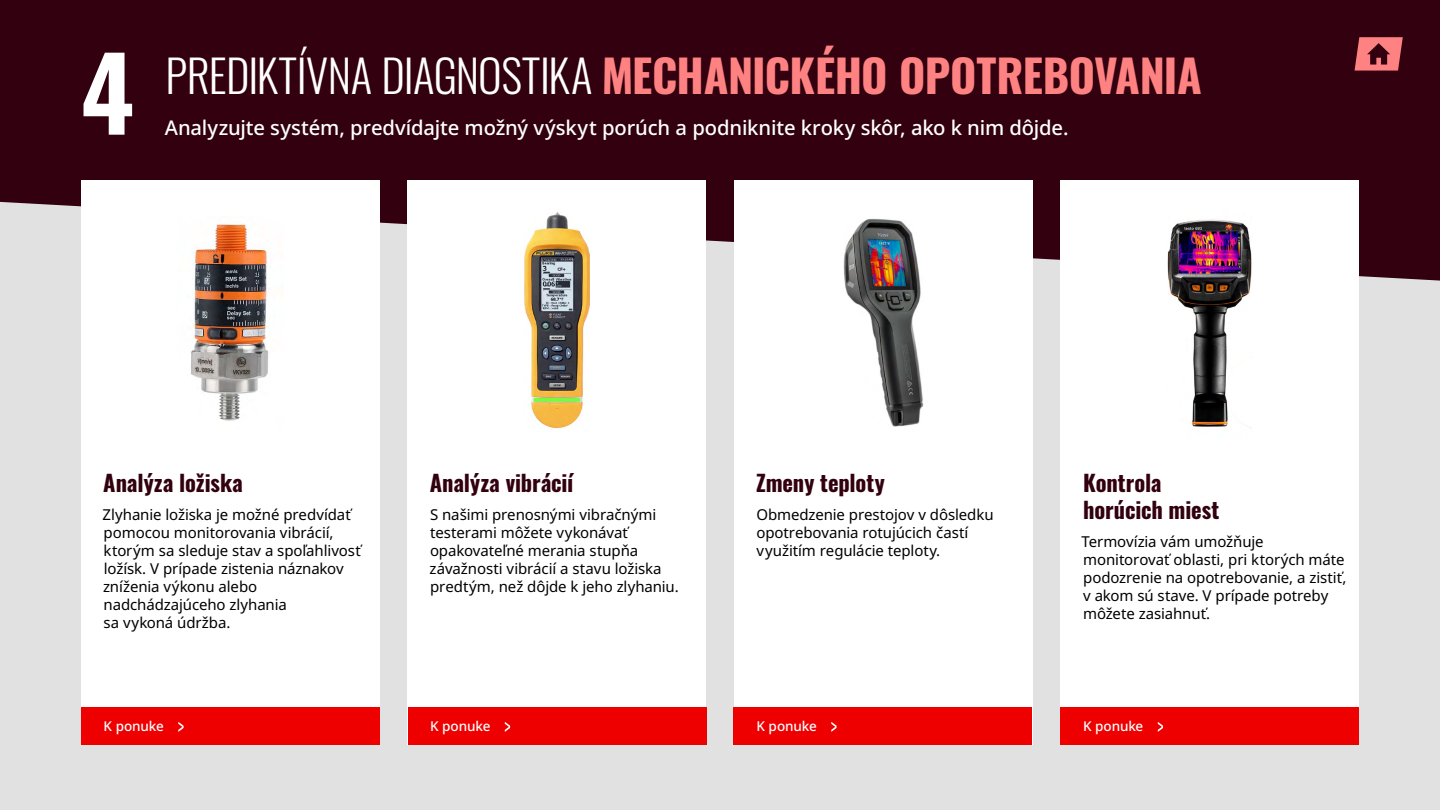
<style>
.page{position:relative;width:1440px;height:810px;background:#e1e1e1}
.page>*{position:absolute;margin:0;border:0;box-sizing:border-box;transform-origin:0 0}
.t1{font:700 101.25px "Oswald";color:#fff}
.t2{font:700 45px "Oswald";letter-spacing:-.01em;color:#ff8282}
.t3{font:700 22.5px/27px "Oswald";letter-spacing:-.005em;color:#32000f}
.t4{font:500 20.25px "Noto Sans";letter-spacing:-.01em;color:#fff}
.t5{font:15px/18px "Noto Sans";letter-spacing:-.005em;color:#000}
.t6{font:500 13.5px "Noto Sans";letter-spacing:-.01em;color:#fff}
.s1{font-weight:300;color:#fff}
</style>
<div class="page">
<div style="left:0;top:0;width:1440px;height:281px;background:#32000f"></div>
<div style="left:81px;top:180px;width:299px;height:565px;background:#fff"></div>
<div style="left:1060px;top:180px;width:299px;height:565px;background:#fff"></div>
<div style="left:734px;top:180px;width:298px;height:565px;background:#fff"></div>
<div style="left:408px;top:180px;width:298px;height:565px;background:#fff"></div>
<div style="left:81px;top:707px;width:299px;height:38px;background:#ef0000"></div>
<div style="left:408px;top:707px;width:298px;height:38px;background:#ef0000"></div>
<div style="left:734px;top:707px;width:298px;height:38px;background:#ef0000"></div>
<div style="left:1060px;top:707px;width:299px;height:38px;background:#ef0000"></div>
<img style="left:191px;top:223px;width:78px;height:198px">
<img style="left:1167px;top:219px;width:85px;height:209px">
<img style="left:843px;top:219px;width:80px;height:207px">
<img style="left:524px;top:213px;width:65px;height:216px">
<svg style="left:178px;top:722px;width:6px;height:10px"></svg>
<svg style="left:505px;top:722px;width:5px;height:10px"></svg>
<svg style="left:831px;top:722px;width:6px;height:10px"></svg>
<svg style="left:1158px;top:722px;width:5px;height:10px"></svg>
<svg style="left:1355px;top:37px;width:48px;height:34px;background:#c55d61"></svg>
<h1 class="t1" style="left:81px;top:41px;width:55px">4</h1>
<h2 class="t2" style="left:165px;top:52px;width:1038px"><span class="s1">PREDIKTÍVNA DIAGNOSTIKA</span> MECHANICKÉHO OPOTREBOVANIA</h2>
<h3 class="t4" style="left:165px;top:113px;width:905px">Analyzujte systém, predvídajte možný výskyt porúch a podniknite kroky skôr, ako k nim dôjde.</h3>
<h3 class="t3" style="left:103px;top:471px;width:141px">Analýza ložiska</h3>
<p class="t5" style="left:103px;top:506px;width:260px">Zlyhanie ložiska je možné predvídať pomocou monitorovania vibrácií, ktorým sa sleduje stav a spoľahlivosť ložísk. V prípade zistenia náznakov zníženia výkonu alebo nadchádzajúceho zlyhania<br>sa vykoná údržba.</p>
<h3 class="t3" style="left:430px;top:471px;width:145px">Analýza vibrácií</h3>
<p class="t5" style="left:430px;top:506px;width:251px">S našimi prenosnými vibračnými testerami môžete vykonávať opakovateľné merania stupňa závažnosti vibrácií a stavu ložiska predtým, než dôjde k jeho zlyhaniu.</p>
<h3 class="t3" style="left:756px;top:471px;width:130px">Zmeny teploty</h3>
<p class="t5" style="left:756px;top:506px;width:239px">Obmedzenie prestojov v dôsledku opotrebovania rotujúcich častí využitím regulácie teploty.</p>
<h3 class="t3" style="left:1083px;top:471px;width:138px">Kontrola horúcich miest</h3>
<p class="t5" style="left:1082px;top:533px;width:266px">Termovízia vám umožňuje monitorovať oblasti, pri ktorých máte podozrenie na opotrebovanie, a zistiť, v akom sú stave. V prípade potreby môžete zasiahnuť.</p>
<p class="t6" style="left:104px;top:717px;width:62px">K ponuke</p>
<p class="t6" style="left:430px;top:717px;width:62px">K ponuke</p>
<p class="t6" style="left:757px;top:717px;width:62px">K ponuke</p>
<p class="t6" style="left:1083px;top:717px;width:62px">K ponuke</p>
</div>
